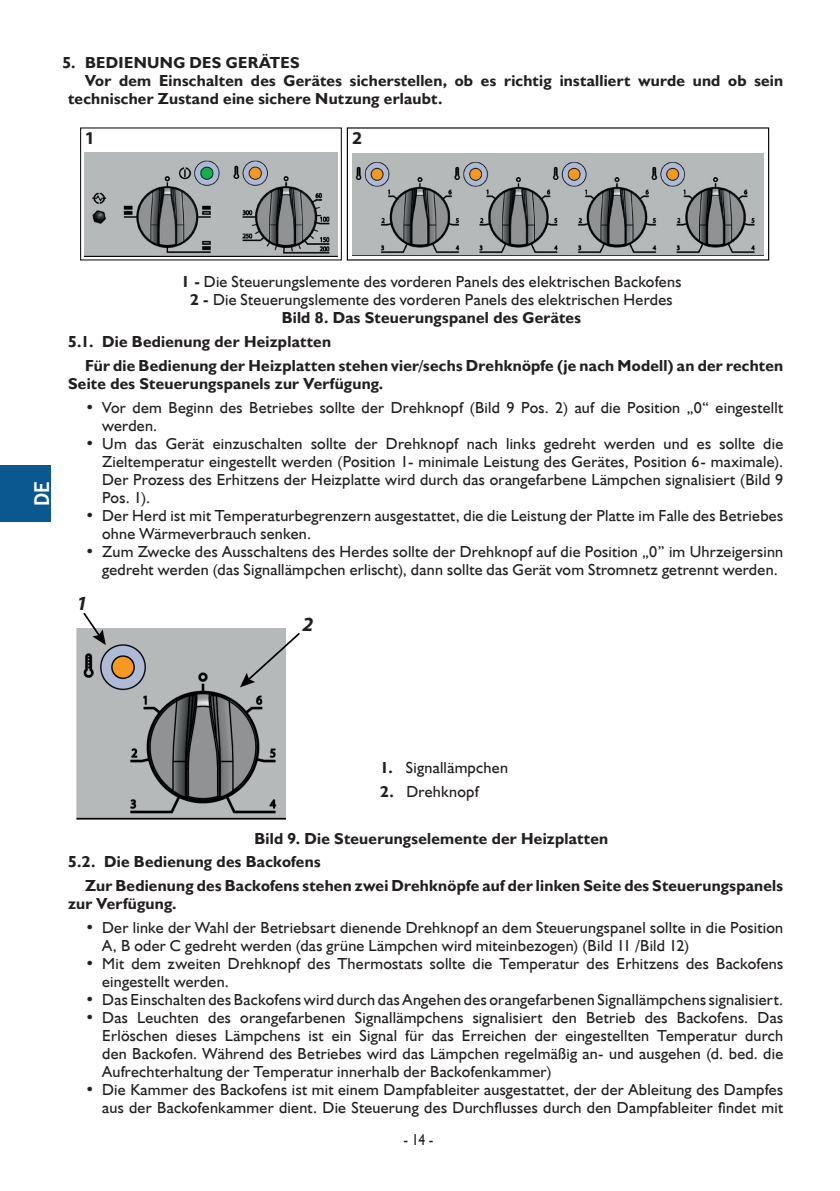
<style>
.page{position:relative;width:840px;height:1191px;background:#fff}
.page>*{position:absolute;margin:0;border:0;box-sizing:border-box;transform-origin:0 0}
.t1{font:700 20.6px "Trebuchet MS";color:#fff}
.t2{font:italic 700 20.2px "Myriad Pro";color:#231f20}
.t3{font:700 18px "Myriad Pro";color:#231f20}
.Tekst_główny_bez_zna{font:16px/18px "Humanst 521 EU";letter-spacing:.015em;color:#231f20}
.Tekst_podstawowy_Bol{font:700 16px/18px "Humanst 521 EU";letter-spacing:.015em;color:#231f20}
.Podpis_rysunku{font:700 16px "Humanst 521 EU";letter-spacing:.015em;color:#231f20}
.Tekst_główny_bez_zna-2{font:16px "Humanst 521 EU";letter-spacing:.015em;color:#231f20;scale:.86 1}
.s1{font-weight:700}
</style>
<div class="page">
<div style="left:0;top:465px;width:51px;height:57px;background:#0b5890"></div>
<img style="left:352px;top:153px;width:410px;height:103px">
<img style="left:85px;top:152px;width:252px;height:105px">
<img style="left:76px;top:628px;width:210px;height:191px">
<svg style="left:240px;top:631px;width:60px;height:56px"></svg>
<svg style="left:82px;top:612px;width:24px;height:33px"></svg>
<p class="Tekst_podstawowy_Bol" style="left:62px;top:53px;width:238px">5. BEDIENUNG DES GERÄTES</p>
<p class="Tekst_podstawowy_Bol" style="left:68px;top:71px;width:716px;text-indent:17px">Vor dem Einschalten des Gerätes sicherstellen, ob es richtig installiert wurde und ob sein technischer Zustand eine sichere Nutzung erlaubt.</p>
<p class="t3" style="left:85px;top:126px;width:12px">1</p>
<p class="t3" style="left:352px;top:126px;width:12px">2</p>
<p class="t1" style="left:29px;top:506px;width:26px;rotate:-90deg">DE</p>
<p class="Tekst_główny_bez_zna" style="left:181px;top:273px;width:501px"><span class="s1">1 -</span> Die Steuerungslemente des vorderen Panels des elektrischen Backofens</p>
<p class="Tekst_główny_bez_zna" style="left:190px;top:291px;width:483px"><span class="s1">2 -</span> Die Steuerungslemente des vorderen Panels des elektrischen Herdes</p>
<p class="Podpis_rysunku" style="left:281px;top:308px;width:301px">Bild 8. Das Steuerungspanel des Gerätes</p>
<p class="Tekst_podstawowy_Bol" style="left:68px;top:333px;width:264px">5.1. Die Bedienung der Heizplatten</p>
<p class="Tekst_podstawowy_Bol" style="left:68px;top:356px;width:716px;text-indent:17px">Für die Bedienung der Heizplatten stehen vier/sechs Drehknöpfe (je nach Modell) an der rechten<br>Seite des Steuerungspanels zur Verfügung.</p>
<p class="Tekst_główny_bez_zna" style="left:102px;top:398px;width:682px;text-indent:-17px"><span class="s1">•</span> Vor dem Beginn des Betriebes sollte der Drehknopf (Bild 9 Pos. 2) auf die Position „0“ eingestellt werden.</p>
<p class="Tekst_główny_bez_zna" style="left:102px;top:434px;width:682px;text-align:justify;text-indent:-17px"><span class="s1">•</span> Um das Gerät einzuschalten sollte der Drehknopf nach links gedreht werden und es sollte die Zieltemperatur eingestellt werden (Position 1- minimale Leistung des Gerätes, Position 6- maximale).<br>Der Prozess des Erhitzens der Heizplatte wird durch das orangefarbene Lämpchen signalisiert (Bild 9<br>Pos. 1).</p>
<p class="Tekst_główny_bez_zna" style="left:102px;top:506px;width:682px;text-indent:-17px"><span class="s1">•</span> Der Herd ist mit Temperaturbegrenzern ausgestattet, die die Leistung der Platte im Falle des Betriebes ohne Wärmeverbrauch senken.</p>
<p class="Tekst_główny_bez_zna" style="left:102px;top:542px;width:682px;text-indent:-17px"><span class="s1">•</span> Zum Zwecke des Ausschaltens des Herdes sollte der Drehknopf auf die Position „0” im Uhrzeigersinn gedreht werden (das Signallämpchen erlischt), dann sollte das Gerät vom Stromnetz getrennt werden.</p>
<p class="t2" style="left:302px;top:611px;width:12px">2</p>
<p class="t3" style="left:352px;top:280px;width:12px">2</p>
<p class="t2" style="left:76px;top:590px;width:12px">1</p>
<p class="Tekst_główny_bez_zna" style="left:380px;top:758px;width:129px"><span class="s1">1.</span> Signallämpchen</p>
<p class="Tekst_główny_bez_zna" style="left:380px;top:782px;width:100px"><span class="s1">2.</span> Drehknopf</p>
<p class="Podpis_rysunku" style="left:254px;top:828px;width:355px">Bild 9. Die Steuerungselemente der Heizplatten</p>
<p class="Tekst_podstawowy_Bol" style="left:68px;top:853px;width:254px">5.2. Die Bedienung des Backofens</p>
<p class="Tekst_podstawowy_Bol" style="left:68px;top:876px;width:716px;text-indent:17px">Zur Bedienung des Backofens stehen zwei Drehknöpfe auf der linken Seite des Steuerungspanels zur Verfügung.</p>
<p class="Tekst_główny_bez_zna" style="left:102px;top:918px;width:682px;text-indent:-17px"><span class="s1">•</span> Der linke der Wahl der Betriebsart dienende Drehknopf an dem Steuerungspanel sollte in die Position<br>A, B oder C gedreht werden (das grüne Lämpchen wird miteinbezogen) (Bild 11 /Bild 12)</p>
<p class="Tekst_główny_bez_zna" style="left:102px;top:954px;width:682px;text-indent:-17px"><span class="s1">•</span> Mit dem zweiten Drehknopf des Thermostats sollte die Temperatur des Erhitzens des Backofens eingestellt werden.</p>
<p class="Tekst_główny_bez_zna" style="left:85px;top:990px;width:699px"><span class="s1">•</span> Das Einschalten des Backofens wird durch das Angehen des orangefarbenen Signallämpchens signalisiert.</p>
<p class="Tekst_główny_bez_zna" style="left:102px;top:1008px;width:682px;text-align:justify;text-indent:-17px"><span class="s1">•</span> Das Leuchten des orangefarbenen Signallämpchens signalisiert den Betrieb des Backofens. Das Erlöschen dieses Lämpchens ist ein Signal für das Erreichen der eingestellten Temperatur durch den Backofen. Während des Betriebes wird das Lämpchen regelmäßig an- und ausgehen (d. bed. die Aufrechterhaltung der Temperatur innerhalb der Backofenkammer)</p>
<p class="Tekst_główny_bez_zna" style="left:85px;top:1080px;width:699px;text-align:right"><span class="s1">•</span> Die Kammer des Backofens ist mit einem Dampfableiter ausgestattet, der der Ableitung des Dampfes aus der Backofenkammer dient. Die Steuerung des Durchflusses durch den Dampfableiter findet mit</p>
<p class="Tekst_główny_bez_zna-2" style="left:403px;top:1129px;width:36px">- 14 -</p>
</div>
